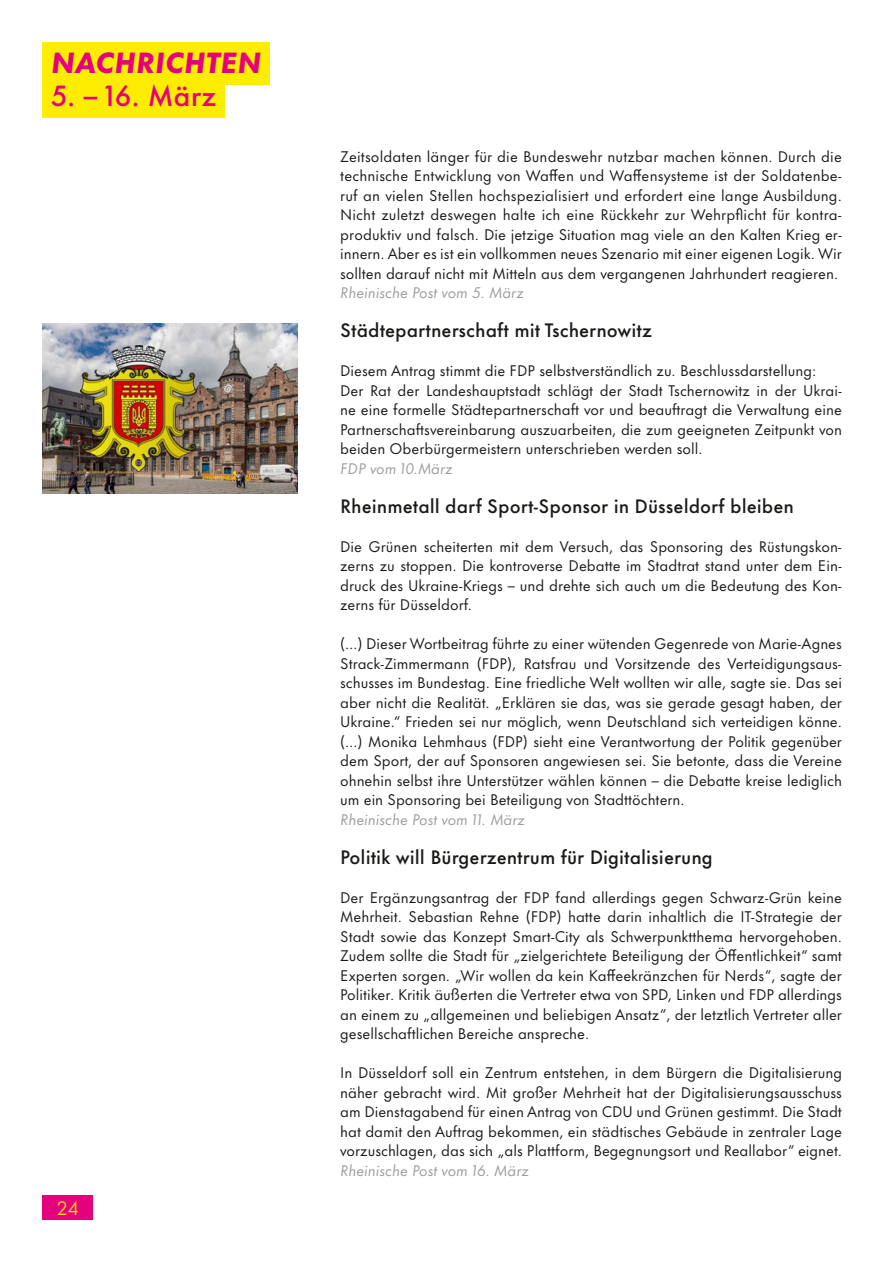
<style>
.page{position:relative;width:893px;height:1263px;background:#fff}
.page>*{position:absolute;margin:0;border:0;box-sizing:border-box;transform-origin:0 0}
.t1{font:italic 800 27px "Futura Now Text";letter-spacing:.01em;color:#e5007d}
.t2{font:500 27px "Futura Now Text";color:#e5007d}
.t3{font:500 18px "Futura Now Text";color:#1a1a18}
.t4{font:18px "Futura Now Text";color:#ffd600}
.t5{font:14.25px/19.5px "Futura Now Text";color:#1a1a18;text-align:justify}
.t6{font:italic 14.25px "Futura Now Text";color:#9c9d9d}
</style>
<div class="page">
<div style="left:43px;top:1195px;width:50px;height:25px;background:#e5007d"></div>
<div style="left:43px;top:43px;width:227px;height:42px;background:#ffed00"></div>
<div style="left:43px;top:75px;width:182px;height:42px;background:#ffed00"></div>
<img style="left:43px;top:323px;width:255px;height:170px">
<img style="left:81px;top:345px;width:115px;height:126px">
<h1 class="t1" style="left:51px;top:39px;width:212px">NACHRICHTEN</h1>
<h1 class="t2" style="left:51px;top:73px;width:167px">5. – 16. März</h1>
<p class="t4" style="left:57px;top:1194px;width:23px">24</p>
<p class="t5" style="left:340px;top:146px;width:503px">Zeitsoldaten länger für die Bundeswehr nutzbar machen können. Durch die technische Entwicklung von Waffen und Waffensysteme ist der Soldatenbe&shy;ruf an vielen Stellen hochspezialisiert und erfordert eine lange Ausbildung.<br>Nicht zuletzt deswegen halte ich eine Rückkehr zur Wehrpflicht für kontra&shy;produktiv und falsch. Die jetzige Situation mag viele an den Kalten Krieg er&shy;innern. Aber es ist ein vollkommen neues Szenario mit einer eigenen Logik. Wir sollten darauf nicht mit Mitteln aus dem vergangenen Jahrhundert reagieren.</p>
<p class="t6" style="left:340px;top:281px;width:185px">Rheinische Post vom 5. März</p>
<p class="t3" style="left:340px;top:316px;width:313px">Städtepartnerschaft mit Tschernowitz</p>
<p class="t5" style="left:340px;top:360px;width:503px;text-align:left">Diesem Antrag stimmt die FDP selbstverständlich zu. Beschlussdarstellung:<br>Der Rat der Landeshauptstadt schlägt der Stadt Tschernowitz in der Ukrai&shy;ne eine formelle Städtepartnerschaft vor und beauftragt die Verwaltung eine Partnerschaftsvereinbarung auszuarbeiten, die zum geeigneten Zeitpunkt von beiden Oberbürgermeistern unterschrieben werden soll.</p>
<p class="t6" style="left:340px;top:457px;width:114px">FDP vom 10.März</p>
<p class="t3" style="left:340px;top:491px;width:455px">Rheinmetall darf Sport-Sponsor in Düsseldorf bleiben</p>
<p class="t5" style="left:340px;top:536px;width:503px">Die Grünen scheiterten mit dem Versuch, das Sponsoring des Rüstungskon&shy;zerns zu stoppen. Die kontroverse Debatte im Stadtrat stand unter dem Ein&shy;druck des Ukraine-Kriegs – und drehte sich auch um die Bedeutung des Kon&shy;zerns für Düsseldorf.</p>
<p class="t5" style="left:340px;top:633px;width:503px">(…) Dieser Wortbeitrag führte zu einer wütenden Gegenrede von Marie-Agnes Strack-Zimmermann (FDP), Ratsfrau und Vorsitzende des Verteidigungsaus&shy;schusses im Bundestag. Eine friedliche Welt wollten wir alle, sagte sie. Das sei aber nicht die Realität. „Erklären sie das, was sie gerade gesagt haben, der Ukraine.“ Frieden sei nur möglich, wenn Deutschland sich verteidigen könne. (…) Monika Lehmhaus (FDP) sieht eine Verantwortung der Politik gegenüber dem Sport, der auf Sponsoren angewiesen sei. Sie betonte, dass die Vereine ohnehin selbst ihre Unterstützer wählen können – die Debatte kreise lediglich um ein Sponsoring bei Beteiligung von Stadttöchtern.</p>
<p class="t6" style="left:340px;top:808px;width:186px">Rheinische Post vom 11. März</p>
<p class="t3" style="left:340px;top:842px;width:374px">Politik will Bürgerzentrum für Digitalisierung</p>
<p class="t5" style="left:340px;top:887px;width:503px">Der Ergänzungsantrag der FDP fand allerdings gegen Schwarz-Grün keine Mehrheit. Sebastian Rehne (FDP) hatte darin inhaltlich die IT-Strategie der Stadt sowie das Konzept Smart-City als Schwerpunktthema hervorgehoben.<br>Zudem sollte die Stadt für „zielgerichtete Beteiligung der Öffentlichkeit“ samt Experten sorgen. „Wir wollen da kein Kaffeekränzchen für Nerds“, sagte der Politiker. Kritik äußerten die Vertreter etwa von SPD, Linken und FDP allerdings an einem zu „allgemeinen und beliebigen Ansatz“, der letztlich Vertreter aller gesellschaftlichen Bereiche anspreche.</p>
<p class="t5" style="left:340px;top:1062px;width:503px">In Düsseldorf soll ein Zentrum entstehen, in dem Bürgern die Digitalisierung näher gebracht wird. Mit großer Mehrheit hat der Digitalisierungsausschuss am Dienstagabend für einen Antrag von CDU und Grünen gestimmt. Die Stadt hat damit den Auftrag bekommen, ein städtisches Gebäude in zentraler Lage vorzuschlagen, das sich „als Plattform, Begegnungsort und Reallabor“ eignet.</p>
<p class="t6" style="left:340px;top:1159px;width:190px">Rheinische Post vom 16. März</p>
</div>
